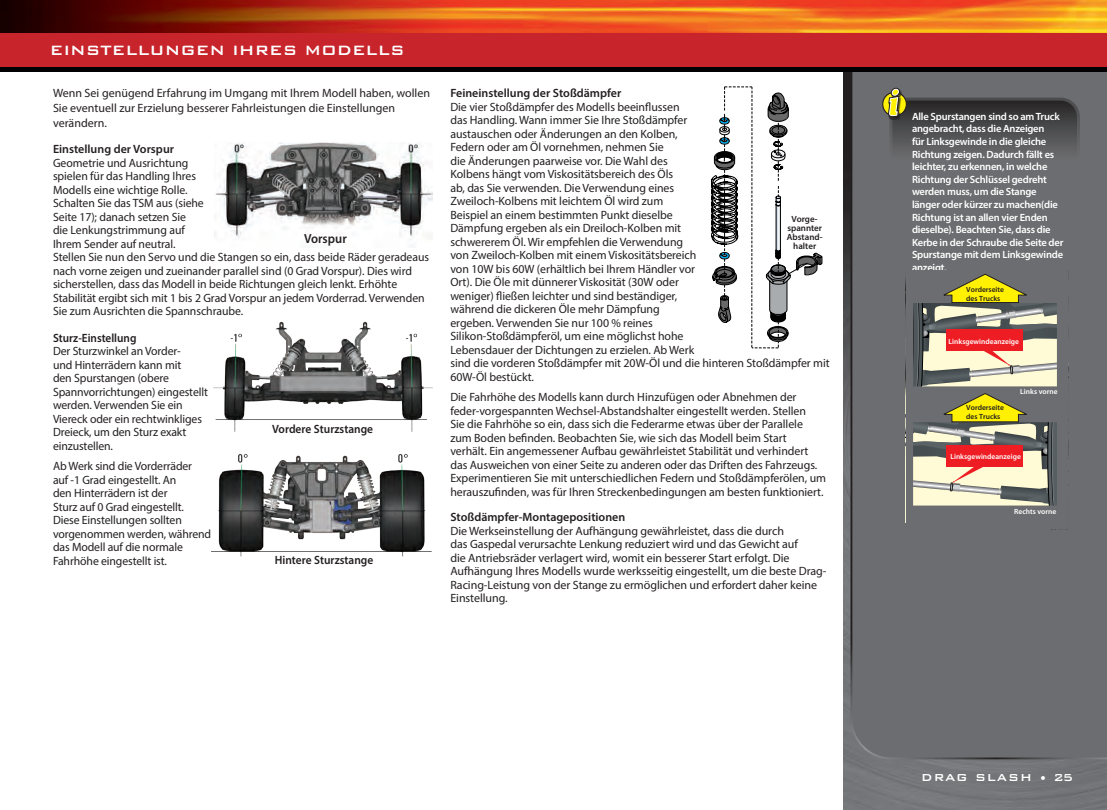
<style>
.page{position:relative;width:1107px;height:810px;background:#fff}
.page>*{position:absolute;margin:0;border:0;box-sizing:border-box;transform-origin:0 0}
.t1{font:500 18px "Bank Gothic BT";color:#fff}
.t2{font:500 13.5px "Bank Gothic BT";letter-spacing:.055em;color:#fff}
.t3{font:600 13.2px "Myriad Pro";color:#231f20;scale:.95 1}
.t4{font:12px/13.5px "Myriad Pro";letter-spacing:-.005em;color:#231f20}
.t5{font:600 12px "Myriad Pro";color:#231f20}
.t6{font:600 12px "Myriad Pro";color:#231f20;scale:.95 1}
.t7{font:600 12px "Myriad Pro";color:#231f20;scale:.94 1}
.t8{font:600 10.5px/12.6px "Myriad Pro";letter-spacing:-.02em;color:#fff}
.t9{font:600 9px/9px "Myriad Pro";color:#231f20;text-align:center}
.t10{font:600 7.5px "Myriad";color:#fff}
.t11{font:600 7.5px/9px "Myriad";color:#231f20}
</style>
<div class="page">
<img style="left:844px;top:71px;width:263px;height:739px">
<div style="left:850px;top:71px;width:257px;height:689px;background:#6c6d70"></div>
<img style="left:0;top:0;width:1107px;height:71px">
<div style="left:0;top:33px;width:1107px;height:34px;background:#c8242b"></div>
<svg style="left:711px;top:87px;width:111px;height:262px"></svg>
<div style="left:890px;top:98px;width:190px;height:84px;border:3px solid #fff;border-radius:18px"></div>
<svg style="left:883px;top:92px;width:23px;height:24px"></svg>
<div style="left:882px;top:92px;width:25px;height:25px;border:1px solid #231f20;border-radius:50%"></div>
<div style="left:888px;top:89px;width:14px;height:31px;background:#231f20;opacity:.75"></div>
<div style="left:891px;top:88px;width:9px;height:9px;border:3px solid #231f20;border-radius:50%"></div>
<div style="left:892px;top:89px;width:7px;height:6px;background:#fff101;border-radius:50%"></div>
<div style="left:892px;top:89px;width:7px;height:7px;border:1px solid #fff;border-radius:50%"></div>
<svg style="left:887px;top:94px;width:191px;height:86px;background:#575756"></svg>
<svg style="left:906px;top:270px;width:164px;height:260px;background:#a18f7a"></svg>
<img style="left:215px;top:142px;width:218px;height:105px">
<img style="left:213px;top:321px;width:220px;height:111px">
<img style="left:211px;top:454px;width:221px;height:103px">
<p class="t1" style="left:50px;top:40px;width:357px">EINSTELLUNGEN IHRES MODELLS</p>
<p class="t4" style="left:53px;top:86px;width:379px;line-height:15px">Wenn Sei genügend Erfahrung im Umgang mit Ihrem Modell haben, wollen<br>Sie eventuell zur Erzielung besserer Fahrleistungen die Einstellungen verändern.</p>
<p class="t5" style="left:53px;top:141px;width:123px">Einstellung der Vorspur</p>
<p class="t4" style="left:53px;top:156px;width:145px">Geometrie und Ausrichtung spielen für das Handling Ihres<br>Modells eine wichtige Rolle.</p>
<p class="t4" style="left:53px;top:196px;width:378px">Schalten Sie das TSM aus (siehe<br>Seite 17); danach setzen Sie<br>die Lenkungstrimmung auf<br>Ihrem Sender auf neutral.<br>Stellen Sie nun den Servo und die Stangen so ein, dass beide Räder geradeaus nach vorne zeigen und zueinander parallel sind (0 Grad Vorspur). Dies wird sicherstellen, dass das Modell in beide Richtungen gleich lenkt. Erhöhte Stabilität ergibt sich mit 1 bis 2 Grad Vorspur an jedem Vorderrad. Verwenden Sie zum Ausrichten die Spannschraube.</p>
<p class="t7" style="left:53px;top:330px;width:90px">Sturz-Einstellung</p>
<p class="t4" style="left:53px;top:344px;width:156px">Der Sturzwinkel an Vorder-<br>und Hinterrädern kann mit<br>den Spurstangen (obere<br>Spannvorrichtungen) eingestellt werden. Verwenden Sie ein<br>Viereck oder ein rechtwinkliges<br>Dreieck, um den Sturz exakt einzustellen.</p>
<p class="t4" style="left:53px;top:459px;width:160px">Ab Werk sind die Vorderräder<br>auf -1 Grad eingestellt. An<br>den Hinterrädern ist der<br>Sturz auf 0 Grad eingestellt.<br>Diese Einstellungen sollten vorgenommen werden, während das Modell auf die normale<br>Fahrhöhe eingestellt ist.</p>
<p class="t3" style="left:304px;top:230px;width:46px">Vorspur</p>
<p class="t6" style="left:272px;top:422px;width:108px">Vordere Sturzstange</p>
<p class="t6" style="left:275px;top:552px;width:105px">Hintere Sturzstange</p>
<p class="t5" style="left:450px;top:86px;width:172px">Feineinstellung der Stoßdämpfer</p>
<p class="t4" style="left:450px;top:100px;width:381px">Die vier Stoßdämpfer des Modells beeinflussen<br>das Handling. Wann immer Sie Ihre Stoßdämpfer<br>austauschen oder Änderungen an den Kolben,<br>Federn oder am Öl vornehmen, nehmen Sie<br>die Änderungen paarweise vor. Die Wahl des<br>Kolbens hängt vom Viskositätsbereich des Öls<br>ab, das Sie verwenden. Die Verwendung eines<br>Zweiloch-Kolbens mit leichtem Öl wird zum<br>Beispiel an einem bestimmten Punkt dieselbe<br>Dämpfung ergeben als ein Dreiloch-Kolben mit<br>schwererem Öl. Wir empfehlen die Verwendung<br>von Zweiloch-Kolben mit einem Viskositätsbereich<br>von 10W bis 60W (erhältlich bei Ihrem Händler vor<br>Ort). Die Öle mit dünnerer Viskosität (30W oder<br>weniger) fließen leichter und sind beständiger,<br>während die dickeren Öle mehr Dämpfung<br>ergeben. Verwenden Sie nur 100 % reines<br>Silikon-Stoßdämpferöl, um eine möglichst hohe<br>Lebensdauer der Dichtungen zu erzielen. Ab Werk<br>sind die vorderen Stoßdämpfer mit 20W-Öl und die hinteren Stoßdämpfer mit 60W-Öl bestückt.</p>
<p class="t4" style="left:450px;top:390px;width:377px">Die Fahrhöhe des Modells kann durch Hinzufügen oder Abnehmen der feder-vorgespannten Wechsel-Abstandshalter eingestellt werden. Stellen<br>Sie die Fahrhöhe so ein, dass sich die Federarme etwas über der Parallele zum Boden befinden. Beobachten Sie, wie sich das Modell beim Start verhält. Ein angemessener Aufbau gewährleistet Stabilität und verhindert das Ausweichen von einer Seite zu anderen oder das Driften des Fahrzeugs.<br>Experimentieren Sie mit unterschiedlichen Federn und Stoßdämpferölen, um herauszufinden, was für Ihren Streckenbedingungen am besten funktioniert.</p>
<p class="t5" style="left:450px;top:509px;width:176px">Stoßdämpfer-Montagepositionen</p>
<p class="t4" style="left:450px;top:524px;width:378px">Die Werkseinstellung der Aufhängung gewährleistet, dass die durch<br>das Gaspedal verursachte Lenkung reduziert wird und das Gewicht auf<br>die Antriebsräder verlagert wird, womit ein besserer Start erfolgt. Die Aufhängung Ihres Modells wurde werksseitig eingestellt, um die beste Drag-Racing-Leistung von der Stange zu ermöglichen und erfordert daher keine Einstellung.</p>
<p class="t9" style="left:787px;top:214px;width:36px">Vorge&shy;spannter</p>
<p class="t9" style="left:787px;top:232px;width:37px">Abstand&shy;halter</p>
<p class="t8" style="left:912px;top:110px;width:153px">Alle Spurstangen sind so am Truck angebracht, dass die Anzeigen<br>für Linksgewinde in die gleiche<br>Richtung zeigen. Dadurch fällt es leichter, zu erkennen, in welche<br>Richtung der Schlüssel gedreht werden muss, um die Stange länger oder kürzer zu machen(die<br>Richtung ist an allen vier Enden dieselbe). Beachten Sie, dass die<br>Kerbe in der Schraube die Seite der<br>Spurstange mit dem Linksgewinde anzeigt.</p>
<p class="t11" style="left:966px;top:285px;width:39px">Vorderseite des Trucks</p>
<p class="t10" style="left:949px;top:337px;width:72px">Linksgewindeanzeige</p>
<p class="t11" style="left:966px;top:403px;width:39px">Vorderseite des Trucks</p>
<p class="t10" style="left:1020px;top:387px;width:39px">Links vorne</p>
<p class="t10" style="left:950px;top:453px;width:72px">Linksgewindeanzeige</p>
<p class="t10" style="left:1014px;top:508px;width:43px">Rechts vorne</p>
<p class="t2" style="left:921px;top:770px;width:153px">DRAG SLASH • 25</p>
</div>
